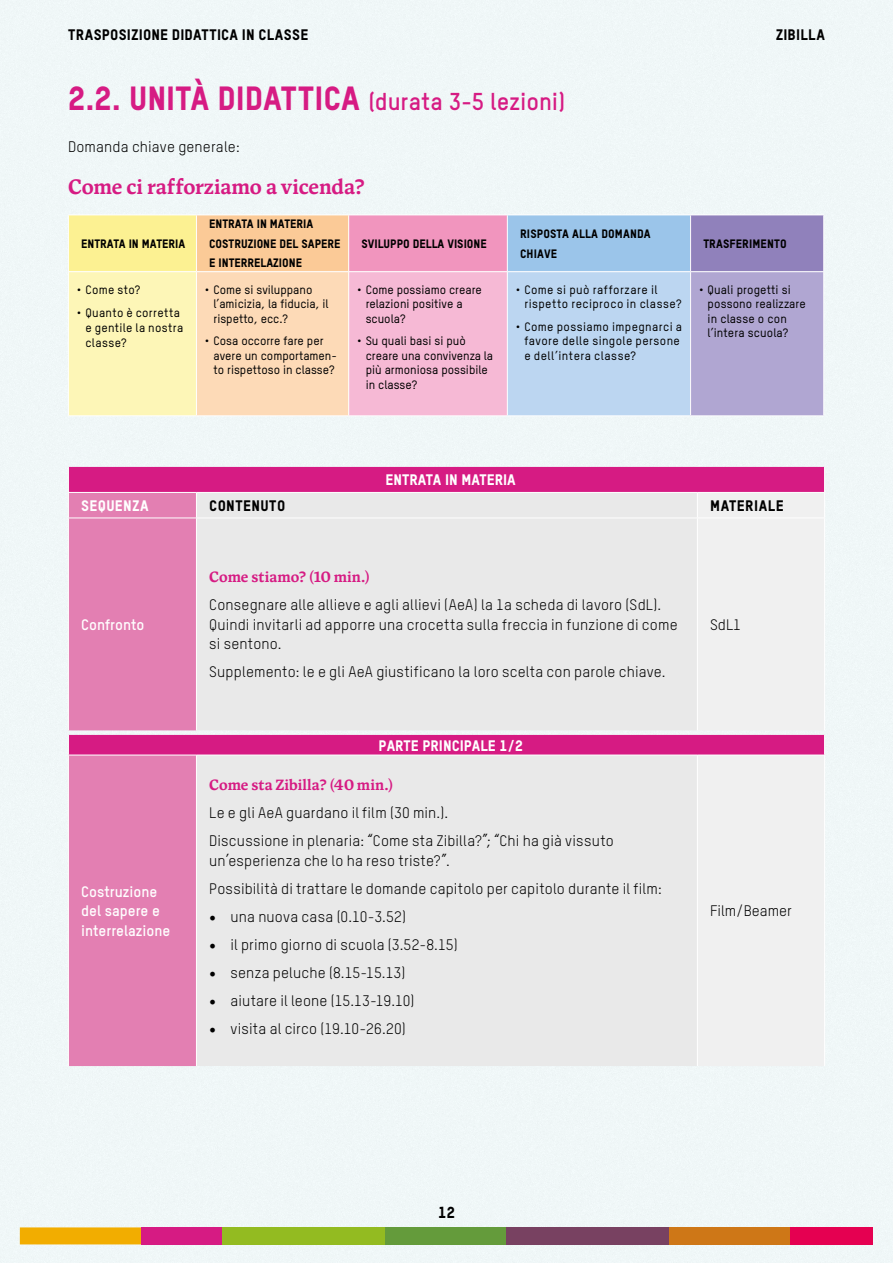
<style>
.page{position:relative;width:893px;height:1263px;background:#eff7f7}
.page>*{position:absolute;margin:0;border:0;box-sizing:border-box;transform-origin:0 0}
.t1{font:33px "TSTARPRO Headline";letter-spacing:-.005em;color:#d61b83}
.t2{font:21px "Antonia Variable";color:#d61b83}
.t3{font:15.75px "TSTARPRO Headline";color:#000}
.t4{font:15px/19.5px "TSTARPRO";letter-spacing:.01em;color:#000}
.t5{font:15px "TSTARPRO Headline";letter-spacing:.02em;color:#000}
.t6{font:700 15px/19.5px "TSTARPRO";color:#fff}
.t7{font:15px "Antonia Variable";letter-spacing:.005em;color:#d61b83}
.t8{font:15px "TSTARPRO Headline";color:#fff}
.t9{font:15px "TSTARPRO Headline";letter-spacing:.025em;color:#fff}
.t10{font:500 12px/14.4px "TSTARPRO";color:#000}
.t11{font:12px/19.5px "TSTARPRO Headline";color:#000}
.t12{font:500 12px/15px "TSTARPRO";letter-spacing:.03em;color:#000}
.t13{font:500 12px/14.4px "TSTARPRO";letter-spacing:.035em;color:#000}
.s1{font-family:"TSTARPRO";font-weight:700;font-size:24px}
.s2{font-family:"Minion Pro";font-size:18px}
</style>
<div class="page">
<div style="left:20px;top:1227px;width:121px;height:17px;background:#f2ad00"></div>
<div style="left:141px;top:1227px;width:82px;height:17px;background:#d61b83"></div>
<div style="left:223px;top:1227px;width:162px;height:17px;background:#93bb21"></div>
<div style="left:385px;top:1227px;width:122px;height:17px;background:#649b3b"></div>
<div style="left:507px;top:1227px;width:162px;height:17px;background:#784161"></div>
<div style="left:669px;top:1227px;width:122px;height:17px;background:#ce7717"></div>
<div style="left:791px;top:1227px;width:82px;height:17px;background:#e50051"></div>
<div style="left:69px;top:467px;width:755px;height:25px;background:#d61b83"></div>
<div style="left:68px;top:493px;width:128px;height:573px;background:#e37fb2"></div>
<div style="left:196px;top:493px;width:501px;height:573px;background:#e9e9e9"></div>
<div style="left:697px;top:493px;width:128px;height:573px;background:#f0f0f0"></div>
<hr style="left:68px;top:492px;width:128px;height:1px;background:#fff">
<hr style="left:196px;top:492px;width:501px;height:1px;background:#fff">
<svg style="left:196px;top:493px;width:1px;height:25px"></svg>
<hr style="left:697px;top:492px;width:128px;height:1px;background:#fff">
<svg style="left:697px;top:493px;width:1px;height:25px"></svg>
<hr style="left:68px;top:518px;width:128px;height:1px;background:#fff">
<hr style="left:68px;top:518px;width:1px;height:212px;background:#fff">
<hr style="left:196px;top:518px;width:501px;height:1px;background:#fff">
<hr style="left:196px;top:518px;width:1px;height:212px;background:#fff">
<hr style="left:697px;top:518px;width:128px;height:1px;background:#fff">
<hr style="left:697px;top:518px;width:1px;height:212px;background:#fff">
<hr style="left:824px;top:518px;width:1px;height:212px;background:#fff">
<svg style="left:68px;top:735px;width:1px;height:20px"></svg>
<svg style="left:824px;top:735px;width:1px;height:20px"></svg>
<hr style="left:68px;top:755px;width:128px;height:1px;background:#fff">
<hr style="left:68px;top:755px;width:1px;height:311px;background:#fff">
<hr style="left:196px;top:755px;width:501px;height:1px;background:#fff">
<hr style="left:196px;top:755px;width:1px;height:311px;background:#fff">
<hr style="left:697px;top:755px;width:128px;height:1px;background:#fff">
<hr style="left:697px;top:755px;width:1px;height:311px;background:#fff">
<hr style="left:824px;top:755px;width:1px;height:311px;background:#fff">
<svg style="left:68px;top:467px;width:1px;height:51px"></svg>
<svg style="left:824px;top:467px;width:1px;height:51px"></svg>
<div style="left:68px;top:215px;width:128px;height:57px;background:#fcf192"></div>
<div style="left:196px;top:215px;width:153px;height:57px;background:#fbca97"></div>
<div style="left:349px;top:215px;width:158px;height:57px;background:#f195be"></div>
<div style="left:507px;top:215px;width:184px;height:57px;background:#9bc5ea"></div>
<div style="left:691px;top:215px;width:133px;height:57px;background:#9081bb"></div>
<div style="left:68px;top:272px;width:128px;height:144px;background:#fdf6b7"></div>
<div style="left:196px;top:272px;width:153px;height:144px;background:#fddab7"></div>
<div style="left:349px;top:272px;width:158px;height:144px;background:#f6b9d5"></div>
<div style="left:507px;top:272px;width:184px;height:144px;background:#bcd6f1"></div>
<div style="left:691px;top:272px;width:133px;height:144px;background:#b0a6d2"></div>
<hr style="left:68px;top:215px;width:128px;height:1px;background:#fff">
<hr style="left:68px;top:215px;width:1px;height:56px;background:#fff">
<hr style="left:196px;top:215px;width:153px;height:1px;background:#fff">
<hr style="left:196px;top:215px;width:1px;height:56px;background:#fff">
<hr style="left:349px;top:215px;width:158px;height:1px;background:#fff">
<hr style="left:348px;top:215px;width:1px;height:56px;background:#fff">
<hr style="left:507px;top:215px;width:184px;height:1px;background:#fff">
<hr style="left:507px;top:215px;width:1px;height:56px;background:#fff">
<hr style="left:691px;top:215px;width:133px;height:1px;background:#fff">
<hr style="left:690px;top:215px;width:1px;height:56px;background:#fff">
<hr style="left:823px;top:215px;width:1px;height:56px;background:#fff">
<hr style="left:68px;top:271px;width:128px;height:1px;background:#fff">
<hr style="left:68px;top:272px;width:1px;height:143px;background:#fff">
<hr style="left:196px;top:271px;width:153px;height:1px;background:#fff">
<hr style="left:196px;top:272px;width:1px;height:143px;background:#fff">
<hr style="left:349px;top:271px;width:158px;height:1px;background:#fff">
<hr style="left:348px;top:272px;width:1px;height:143px;background:#fff">
<hr style="left:507px;top:271px;width:184px;height:1px;background:#fff">
<hr style="left:507px;top:272px;width:1px;height:143px;background:#fff">
<hr style="left:691px;top:271px;width:133px;height:1px;background:#fff">
<hr style="left:690px;top:272px;width:1px;height:143px;background:#fff">
<hr style="left:823px;top:272px;width:1px;height:143px;background:#fff">
<hr style="left:68px;top:415px;width:128px;height:1px;background:#fff">
<hr style="left:196px;top:415px;width:153px;height:1px;background:#fff">
<hr style="left:349px;top:415px;width:158px;height:1px;background:#fff">
<hr style="left:507px;top:415px;width:184px;height:1px;background:#fff">
<hr style="left:691px;top:415px;width:133px;height:1px;background:#fff">
<p class="t5" style="left:68px;top:25px;width:242px">TRASPOSIZIONE DIDATTICA IN CLASSE</p>
<p class="t5" style="left:776px;top:25px;width:50px">ZIBILLA</p>
<h1 class="t1" style="left:68px;top:78px;width:499px">2.2. UNITÀ DIDATTICA <span class="s1">(durata 3-5 lezioni)</span></h1>
<p class="t4" style="left:68px;top:137px;width:173px">Domanda chiave generale:</p>
<h2 class="t2" style="left:68px;top:175px;width:298px">Come ci rafforziamo a vicenda?</h2>
<p class="t11" style="left:81px;top:234px;width:106px">ENTRATA IN MATERIA</p>
<p class="t10" style="left:77px;top:282px;width:65px">• Come sto?</p>
<p class="t12" style="left:85px;top:305px;width:99px;text-indent:-9px">• Quanto è corretta e gentile la nostra classe?</p>
<p class="t11" style="left:209px;top:214px;width:133px">ENTRATA IN MATERIA<br>COSTRUZIONE DEL SAPERE<br>E INTERRELAZIONE</p>
<p class="t10" style="left:213px;top:282px;width:117px;text-indent:-9px">• Come si sviluppano l’amicizia, la fiducia, il rispetto, ecc.?</p>
<p class="t10" style="left:213px;top:334px;width:125px;text-indent:-9px">• Cosa occorre fare per avere un comportamen&shy;to rispettoso in classe?</p>
<p class="t11" style="left:361px;top:234px;width:127px">SVILUPPO DELLA VISIONE</p>
<p class="t11" style="left:520px;top:224px;width:132px">RISPOSTA ALLA DOMANDA<br>CHIAVE</p>
<p class="t11" style="left:703px;top:234px;width:85px">TRASFERIMENTO</p>
<p class="t10" style="left:366px;top:282px;width:118px;text-indent:-9px">• Come possiamo creare relazioni positive a scuola?</p>
<p class="t10" style="left:366px;top:334px;width:129px;text-indent:-9px">• Su quali basi si può creare una convivenza la più armoniosa possibile in classe?</p>
<p class="t13" style="left:524px;top:282px;width:159px;text-indent:-9px">• Come si può rafforzare il rispetto reciproco in classe?</p>
<p class="t12" style="left:524px;top:319px;width:159px;line-height:14.4px;text-indent:-9px">• Come possiamo impegnarci a favore delle singole persone e dell’intera classe?</p>
<p class="t10" style="left:708px;top:282px;width:100px;text-indent:-9px">• Quali progetti si possono realizzare in classe o con l’intera scuola?</p>
<p class="t8" style="left:386px;top:471px;width:132px">ENTRATA IN MATERIA</p>
<p class="t9" style="left:81px;top:496px;width:69px">SEQUENZA</p>
<p class="t5" style="left:209px;top:496px;width:78px">CONTENUTO</p>
<p class="t5" style="left:710px;top:496px;width:75px">MATERIALE</p>
<p class="t6" style="left:81px;top:614px;width:65px">Confronto</p>
<p class="t6" style="left:81px;top:881px;width:91px">Costruzione del sapere e interrelazione</p>
<p class="t7" style="left:209px;top:568px;width:162px">Come stiamo? (10 min.)</p>
<p class="t4" style="left:209px;top:595px;width:470px">Consegnare alle allieve e agli allievi (AeA) la 1a scheda di lavoro (SdL).<br>Quindi invitarli ad apporre una crocetta sulla freccia in funzione di come si sentono.</p>
<p class="t4" style="left:209px;top:662px;width:458px">Supplemento: le e gli AeA giustificano la loro scelta con parole chiave.</p>
<p class="t8" style="left:379px;top:736px;width:146px">PARTE PRINCIPALE 1/2</p>
<p class="t7" style="left:209px;top:776px;width:185px">Come sta Zibilla? (40 min.)</p>
<p class="t4" style="left:209px;top:799px;width:406px;line-height:28px">Le e gli AeA guardano il film (30 min.).<br>Discussione in plenaria: “Come sta Zibilla?”; “Chi ha già vissuto</p>
<p class="t4" style="left:209px;top:846px;width:454px;line-height:28px">un’esperienza che lo ha reso triste?”.<br>Possibilità di trattare le domande capitolo per capitolo durante il film:</p>
<p class="t4" style="left:209px;top:906px;width:198px"><span class="s2">•</span> una nuova casa (0.10-3.52)</p>
<p class="t4" style="left:209px;top:934px;width:250px"><span class="s2">•</span> il primo giorno di scuola (3.52-8.15)</p>
<p class="t4" style="left:209px;top:962px;width:198px"><span class="s2">•</span> senza peluche (8.15-15.13)</p>
<p class="t4" style="left:209px;top:990px;width:207px"><span class="s2">•</span> aiutare il leone (15.13-19.10)</p>
<p class="t4" style="left:209px;top:1018px;width:198px"><span class="s2">•</span> visita al circo (19.10-26.20)</p>
<p class="t4" style="left:710px;top:615px;width:32px">SdL1</p>
<p class="t4" style="left:710px;top:901px;width:83px">Film/Beamer</p>
<p class="t3" style="left:438px;top:1202px;width:18px">12</p>
</div>
